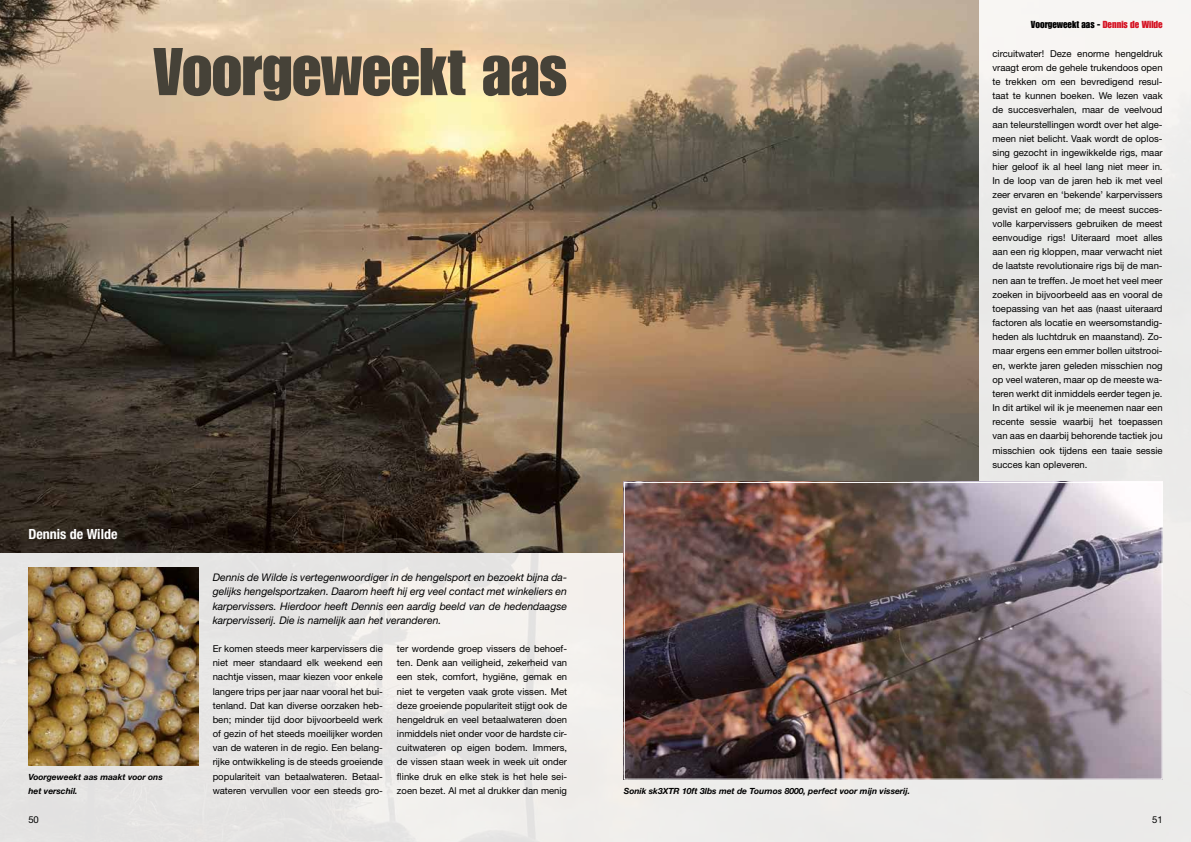
<style>
.page{position:relative;width:1191px;height:842px;background:#fff}
.page>*{position:absolute;margin:0;border:0;box-sizing:border-box;transform-origin:0 0}
.t1{font:66px "Impact";letter-spacing:-.01em;color:#464238}
.t2{font:700 condensed 14px "Helvetica Neue";color:#fff}
.t3{font:italic 10.5px/14.2px "Helvetica Neue";color:#000;text-align:justify}
.t4{font:10px "Impact";color:#000}
.t5{font:9.5px/14.2px "Helvetica Neue";color:#000;text-align:justify}
.t6{font:italic 700 8.5px/14.2px "Helvetica Neue";color:#000}
.s1{color:#d51424}
</style>
<div class="page">
<img style="left:0;top:0;width:1191px;height:842px">
<img style="left:0;top:0;width:978px;height:553px">
<img style="left:28px;top:567px;width:170px;height:198px">
<img style="left:626px;top:484px;width:534px;height:294px">
<div style="left:624px;top:482px;width:538px;height:298px;border:1px solid #fff"></div>
<h1 class="t1" style="left:153px;top:33px;width:416px">Voorgeweekt aas</h1>
<h2 class="t2" style="left:28px;top:525px;width:91px">Dennis de Wilde</h2>
<p class="t6" style="left:28px;top:769px;width:136px">Voorgeweekt aas maakt voor ons het verschil.</p>
<p class="t3" style="left:213px;top:570px;width:356px">Dennis de Wilde is vertegenwoordiger in de hengelsport en bezoekt bijna da&shy;gelijks hengelsportzaken. Daarom heeft hij erg veel contact met winkeliers en karpervissers. Hierdoor heeft Dennis een aardig beeld van de hedendaagse karpervisserij. Die is namelijk aan het veranderen.</p>
<p class="t5" style="left:213px;top:641px;width:172px">Er komen steeds meer karpervissers die niet meer standaard elk weekend een nachtje vissen, maar kiezen voor enkele langere trips per jaar naar vooral het bui&shy;tenland. Dat kan diverse oorzaken heb&shy;ben; minder tijd door bijvoorbeeld werk of gezin of het steeds moeilijker worden van de wateren in de regio. Een belang&shy;rijke ontwikkeling is de steeds groeiende populariteit van betaalwateren. Betaal&shy;wateren vervullen voor een steeds gro-</p>
<p class="t5" style="left:397px;top:641px;width:172px">ter wordende groep vissers de behoef&shy;ten. Denk aan veiligheid, zekerheid van een stek, comfort, hygiëne, gemak en niet te vergeten vaak grote vissen. Met deze groeiende populariteit stijgt ook de hengeldruk en veel betaalwateren doen inmiddels niet onder voor de hardste cir&shy;cuitwateren op eigen bodem. Immers, de vissen staan week in week uit onder flinke druk en elke stek is het hele sei&shy;zoen bezet. Al met al drukker dan menig</p>
<p class="t6" style="left:624px;top:783px;width:288px">Sonik sk3XTR 10ft 3lbs met de Tournos 8000, perfect voor mijn visserij.</p>
<p class="t4" style="left:1031px;top:19px;width:133px">Voorgeweekt aas - <span class="s1">Dennis de Wilde</span></p>
<p class="t5" style="left:992px;top:46px;width:172px">circuitwater! Deze enorme hengeldruk vraagt erom de gehele trukendoos open te trekken om een bevredigend resul&shy;taat te kunnen boeken. We lezen vaak de succesverhalen, maar de veelvoud aan teleurstellingen wordt over het alge&shy;meen niet belicht. Vaak wordt de oplos&shy;sing gezocht in ingewikkelde rigs, maar hier geloof ik al heel lang niet meer in.<br>In de loop van de jaren heb ik met veel zeer ervaren en ‘bekende’ karpervissers gevist en geloof me; de meest succes&shy;volle karpervissers gebruiken de meest eenvoudige rigs! Uiteraard moet alles aan een rig kloppen, maar verwacht niet de laatste revolutionaire rigs bij de man&shy;nen aan te treffen. Je moet het veel meer zoeken in bijvoorbeeld aas en vooral de toepassing van het aas (naast uiteraard factoren als locatie en weersomstandig&shy;heden als luchtdruk en maanstand). Zo&shy;maar ergens een emmer bollen uitstrooi&shy;en, werkte jaren geleden misschien nog op veel wateren, maar op de meeste wa&shy;teren werkt dit inmiddels eerder tegen je.<br>In dit artikel wil ik je meenemen naar een recente sessie waarbij het toepassen van aas en daarbij behorende tactiek jou misschien ook tijdens een taaie sessie succes kan opleveren.</p>
<p class="t5" style="left:28px;top:812px;width:12px">50</p>
<p class="t5" style="left:1152px;top:812px;width:12px">51</p>
</div>
